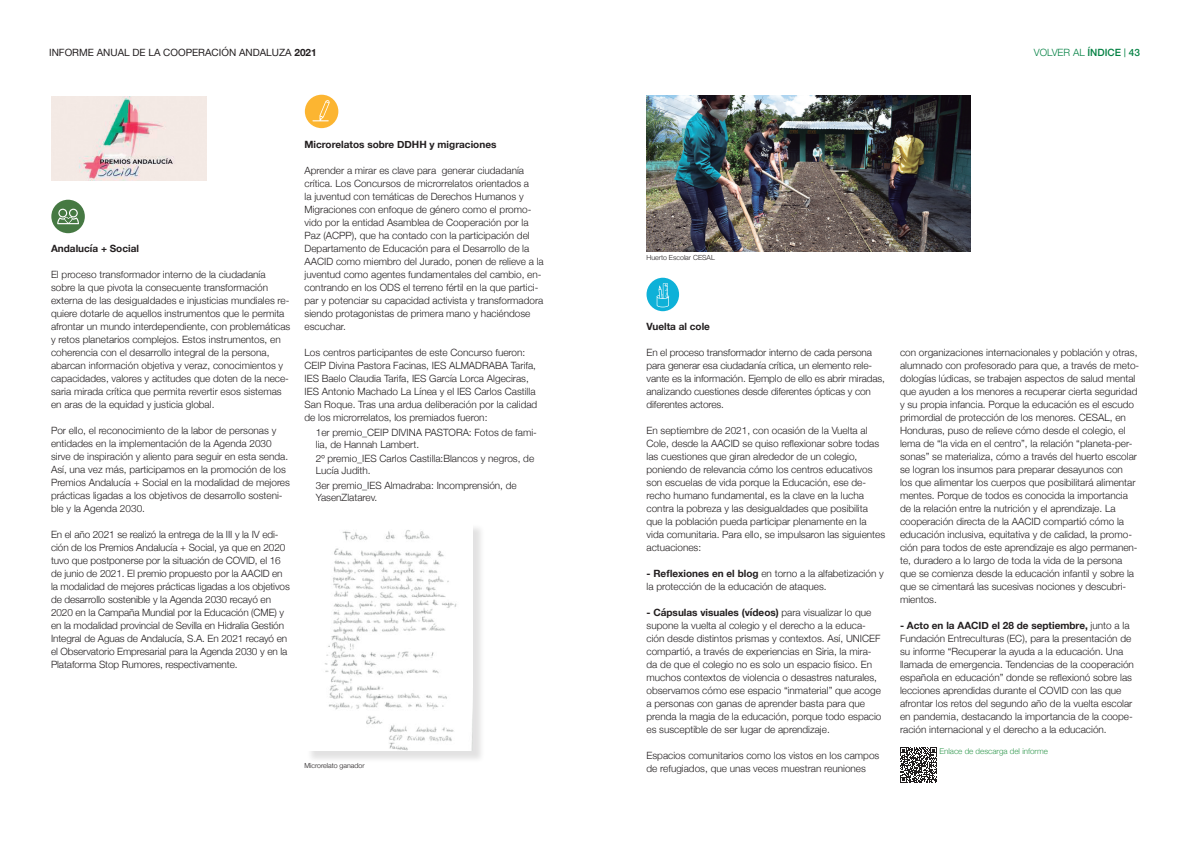
<style>
.page{position:relative;width:1191px;height:842px;background:#fff}
.page>*{position:absolute;margin:0;border:0;box-sizing:border-box;transform-origin:0 0}
.t1{font:300 10px/13px "Helvetica Neue";color:#231f20}
.t2{font:700 10px "Helvetica Neue";color:#231f20}
.t3{font:10px "Helvetica Neue";color:#231f20}
.t4{font:300 10px "Helvetica Neue";color:#058244}
.t5{font:300 8px "Helvetica Neue";color:#349951}
.t6{font:300 7px "Helvetica Neue";color:#231f20}
.s1{font-weight:700}
.s2{font-weight:500}
.s3{font-family:"N Haas Grotesk DS Pro 55 Rg";font-weight:400}
</style>
<div class="page">
<svg style="left:900px;top:747px;width:36px;height:36px"></svg>
<div style="left:646px;top:278px;width:33px;height:33px;background:#0eb1d8;border-radius:50%"></div>
<svg style="left:656px;top:283px;width:13px;height:24px"></svg>
<img style="left:646px;top:96px;width:325px;height:156px">
<img style="left:51px;top:96px;width:155px;height:84px">
<div style="left:51px;top:200px;width:34px;height:33px;background:#467943;border-radius:50%"></div>
<svg style="left:57px;top:209px;width:22px;height:15px"></svg>
<div style="left:305px;top:95px;width:33px;height:33px;background:#fcb531;border-radius:50%"></div>
<svg style="left:312px;top:100px;width:18px;height:21px"></svg>
<div style="left:306px;top:523px;width:179px;height:240px;background:#231f20;opacity:.13"></div>
<img style="left:306px;top:523px;width:166px;height:228px">
<p class="t3" style="left:49px;top:46px;width:269px">INFORME ANUAL DE LA COOPERACIÓN ANDALUZA <span class="s1">2021</span></p>
<p class="t4" style="left:1034px;top:45px;width:107px">VOLVER AL <span class="s2">ÍNDICE</span> <span class="s3">|</span> <span class="s2">43</span></p>
<p class="t2" style="left:51px;top:240px;width:89px">Andalucía + Social</p>
<p class="t1" style="left:51px;top:267px;width:241px">El proceso transformador interno de la ciudadanía sobre la que pivota la consecuente transformación externa de las desigualdades e injusticias mundiales re&shy;quiere dotarle de aquellos instrumentos que le permita afrontar un mundo interdependiente, con problemáticas y retos planetarios complejos. Estos instrumentos, en coherencia con el desarrollo integral de la persona, abarcan información objetiva y veraz, conocimientos y capacidades, valores y actitudes que doten de la nece&shy;saria mirada crítica que permita revertir esos sistemas en aras de la equidad y justicia global.</p>
<p class="t1" style="left:51px;top:423px;width:240px">Por ello, el reconocimiento de la labor de personas y entidades en la implementación de la Agenda 2030 sirve de inspiración y aliento para seguir en esta senda.<br>Así, una vez más, participamos en la promoción de los Premios Andalucía + Social en la modalidad de mejores prácticas ligadas a los objetivos de desarrollo sosteni&shy;ble y la Agenda 2030.</p>
<p class="t1" style="left:51px;top:527px;width:240px">En el año 2021 se realizó la entrega de la III y la IV edi&shy;ción de los Premios Andalucía + Social, ya que en 2020 tuvo que postponerse por la situación de COVID, el 16 de junio de 2021. El premio propuesto por la AACID en la modalidad de mejores prácticas ligadas a los objetivos de desarrollo sostenible y la Agenda 2030 recayó en 2020 en la Campaña Mundial por la Educación (CME) y en la modalidad provincial de Sevilla en Hidralia Gestión Integral de Aguas de Andalucía, S.A. En 2021 recayó en el Observatorio Empresarial para la Agenda 2030 y en la Plataforma Stop Rumores, respectivamente.</p>
<p class="t2" style="left:304px;top:136px;width:193px">Microrelatos sobre DDHH y migraciones</p>
<p class="t1" style="left:304px;top:163px;width:241px">Aprender a mirar es clave para generar ciudadanía crítica. Los Concursos de microrrelatos orientados a<br>la juventud con temáticas de Derechos Humanos y Migraciones con enfoque de género como el promo&shy;vido por la entidad Asamblea de Cooperación por la Paz (ACPP), que ha contado con la participación del Departamento de Educación para el Desarrollo de la AACID como miembro del Jurado, ponen de relieve a la juventud como agentes fundamentales del cambio, en&shy;contrando en los ODS el terreno fértil en la que partici&shy;par y potenciar su capacidad activista y transformadora siendo protagonistas de primera mano y haciéndose escuchar.</p>
<p class="t1" style="left:304px;top:345px;width:234px">Los centros participantes de este Concurso fueron:<br>CEIP Divina Pastora Facinas, IES ALMADRABA Tarifa, IES Baelo Claudia Tarifa, IES García Lorca Algeciras, IES Antonio Machado La Línea y el IES Carlos Castilla San Roque. Tras una ardua deliberación por la calidad de los microrrelatos, los premiados fueron:</p>
<p class="t1" style="left:316px;top:425px;width:222px;line-height:12px">1er premio_CEIP DIVINA PASTORA: Fotos de fami&shy;lia, de Hannah Lambert.</p>
<p class="t1" style="left:316px;top:452px;width:220px;line-height:12px">2º premio_IES Carlos Castilla:Blancos y negros, de<br>Lucía Judith.</p>
<p class="t1" style="left:316px;top:479px;width:202px;line-height:12px">3er premio_IES Almadraba: Incomprensión, de<br>YasenZlatarev.</p>
<p class="t6" style="left:304px;top:759px;width:62px">Microrelato ganador</p>
<p class="t6" style="left:646px;top:252px;width:70px">Huerto Escolar CESAL</p>
<p class="t2" style="left:646px;top:318px;width:65px">Vuelta al cole</p>
<p class="t1" style="left:646px;top:345px;width:240px">En el proceso transformador interno de cada persona para generar esa ciudadanía crítica, un elemento rele&shy;vante es la información. Ejemplo de ello es abrir miradas, analizando cuestiones desde diferentes ópticas y con diferentes actores.</p>
<p class="t1" style="left:646px;top:423px;width:240px">En septiembre de 2021, con ocasión de la Vuelta al Cole, desde la AACID se quiso reflexionar sobre todas las cuestiones que giran alrededor de un colegio, poniendo de relevancia cómo los centros educativos son escuelas de vida porque la Educación, ese de&shy;recho humano fundamental, es la clave en la lucha contra la pobreza y las desigualdades que posibilita que la población pueda participar plenamente en la vida comunitaria. Para ello, se impulsaron las siguientes actuaciones:</p>
<p class="t1" style="left:646px;top:566px;width:239px"><span class="s1">- Reflexiones en el blog</span> en torno a la alfabetización y la protección de la educación de ataques.</p>
<p class="t1" style="left:646px;top:605px;width:236px"><span class="s1">- Cápsulas visuales (vídeos)</span> para visualizar lo que supone la vuelta al colegio y el derecho a la educa&shy;ción desde distintos prismas y contextos. Así, UNICEF compartió, a través de experiencias en Siria, la mira&shy;da de que el colegio no es solo un espacio físico. En muchos contextos de violencia o desastres naturales, observamos cómo ese espacio “inmaterial” que acoge a personas con ganas de aprender basta para que prenda la magia de la educación, porque todo espacio es susceptible de ser lugar de aprendizaje.</p>
<p class="t1" style="left:646px;top:748px;width:234px">Espacios comunitarios como los vistos en los campos de refugiados, que unas veces muestran reuniones</p>
<p class="t1" style="left:900px;top:345px;width:241px">con organizaciones internacionales y población y otras, alumnado con profesorado para que, a través de meto&shy;dologías lúdicas, se trabajen aspectos de salud mental que ayuden a los menores a recuperar cierta seguridad y su propia infancia. Porque la educación es el escudo primordial de protección de los menores. CESAL, en Honduras, puso de relieve cómo desde el colegio, el lema de “la vida en el centro”, la relación “planeta-per&shy;sonas” se materializa, cómo a través del huerto escolar se logran los insumos para preparar desayunos con<br>los que alimentar los cuerpos que posibilitará alimentar mentes. Porque de todos es conocida la importancia de la relación entre la nutrición y el aprendizaje. La cooperación directa de la AACID compartió cómo la educación inclusiva, equitativa y de calidad, la promo&shy;ción para todos de este aprendizaje es algo permanen&shy;te, duradero a lo largo de toda la vida de la persona que se comienza desde la educación infantil y sobre la que se cimentará las sucesivas nociones y descubri&shy;mientos.</p>
<p class="t1" style="left:900px;top:618px;width:235px"><span class="s1">- Acto en la AACID el 28 de septiembre,</span> junto a la Fundación Entreculturas (EC), para la presentación de su informe “Recuperar la ayuda a la educación. Una llamada de emergencia. Tendencias de la cooperación española en educación” donde se reflexionó sobre las lecciones aprendidas durante el COVID con las que afrontar los retos del segundo año de la vuelta escolar en pandemia, destacando la importancia de la coope&shy;ración internacional y el derecho a la educación.</p>
<p class="t5" style="left:939px;top:744px;width:110px">Enlace de descarga del informe</p>
</div>
